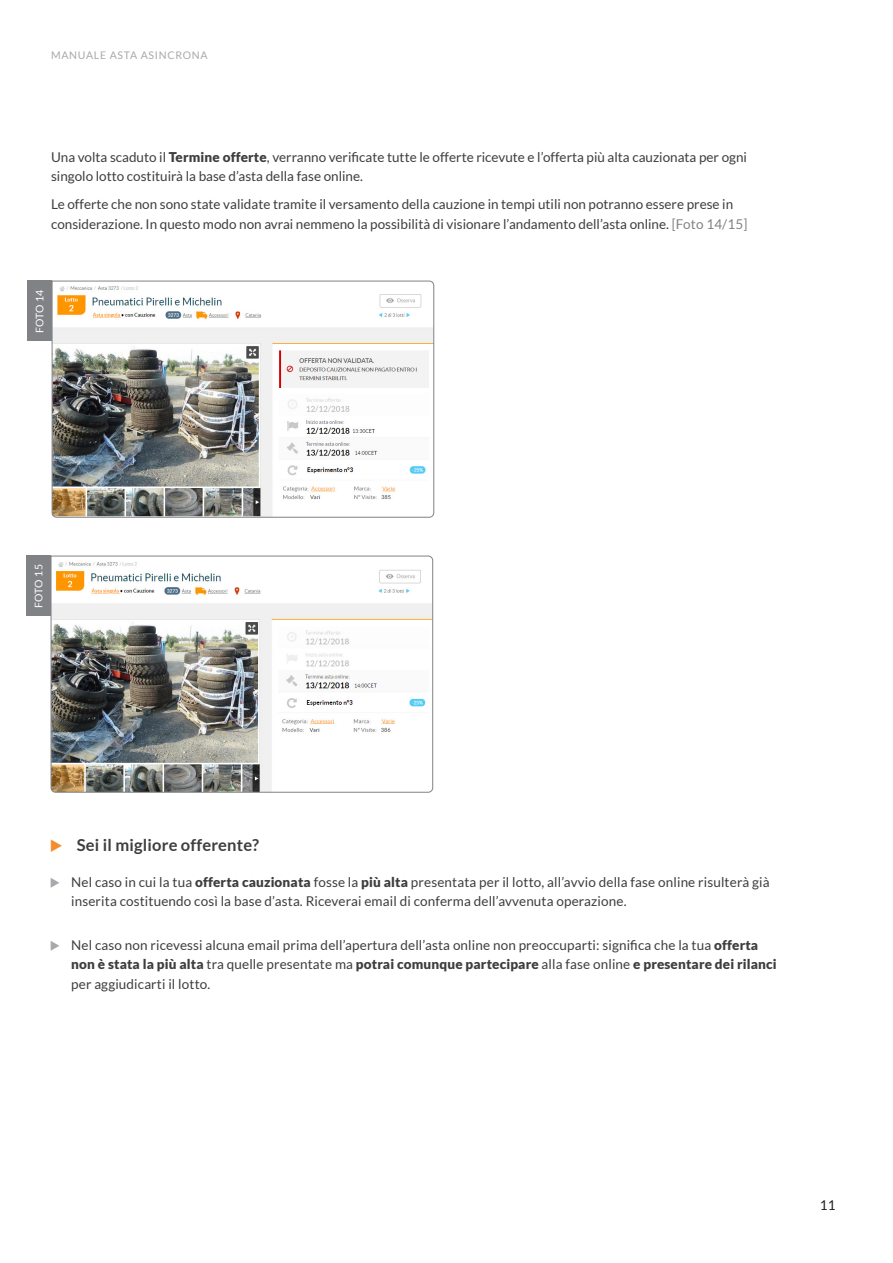
<style>
.page{position:relative;width:893px;height:1263px;background:#fff}
.page>*{position:absolute;margin:0;border:0;box-sizing:border-box;transform-origin:0 0}
.t1{font:700 16.5px "Lato";letter-spacing:.01em;color:#3e3e3f}
.t2{font:13.5px/19.5px "Lato";color:#3e3e3f}
.t3{font:13.5px "Lato";color:#231f20}
.t4{font:10.5px "Lato";letter-spacing:.07em;color:#a8a9ad}
.t5{font:10.5px "Lato";letter-spacing:.005em;color:#fff}
.s1{font-weight:900}
.s2{color:#808285}
</style>
<div class="page">
<img style="left:51px;top:280px;width:384px;height:238px">
<div style="left:28px;top:281px;width:24px;height:60px;background:#808285"></div>
<img style="left:50px;top:555px;width:383px;height:238px">
<div style="left:27px;top:556px;width:24px;height:60px;background:#808285"></div>
<p class="t4" style="left:51px;top:50px;width:158px">MANUALE ASTA ASINCRONA</p>
<p class="t2" style="left:51px;top:147px;width:697px">Una volta scaduto il <span class="s1">Termine offerte</span>, verranno verificate tutte le offerte ricevute e l’offerta più alta cauzionata per ogni singolo lotto costituirà la base d’asta della fase online.</p>
<p class="t2" style="left:51px;top:194px;width:698px">Le offerte che non sono state validate tramite il versamento della cauzione in tempi utili non potranno essere prese in considerazione. In questo modo non avrai nemmeno la possibilità di visionare l’andamento dell’asta online. <span class="s2">[Foto 14/15]</span></p>
<p class="t5" style="left:34px;top:333px;width:45px;rotate:-90deg">FOTO 14</p>
<p class="t5" style="left:33px;top:608px;width:45px;rotate:-90deg">FOTO 15</p>
<p class="t1" style="left:77px;top:835px;width:184px">Sei il migliore offerente?</p>
<p class="t2" style="left:71px;top:872px;width:700px">Nel caso in cui la tua <span class="s1">offerta cauzionata</span> fosse la <span class="s1">più alta</span> presentata per il lotto, all’avvio della fase online risulterà già inserita costituendo così la base d’asta. Riceverai email di conferma dell’avvenuta operazione.</p>
<p class="t2" style="left:71px;top:935px;width:707px">Nel caso non ricevessi alcuna email prima dell’apertura dell’asta online non preoccuparti: significa che la tua <span class="s1">offerta non è stata la più alta</span> tra quelle presentate ma <span class="s1">potrai comunque partecipare</span> alla fase online <span class="s1">e presentare dei rilanci </span>per aggiudicarti il lotto.</p>
<p class="t3" style="left:820px;top:1197px;width:17px">11</p>
</div>
